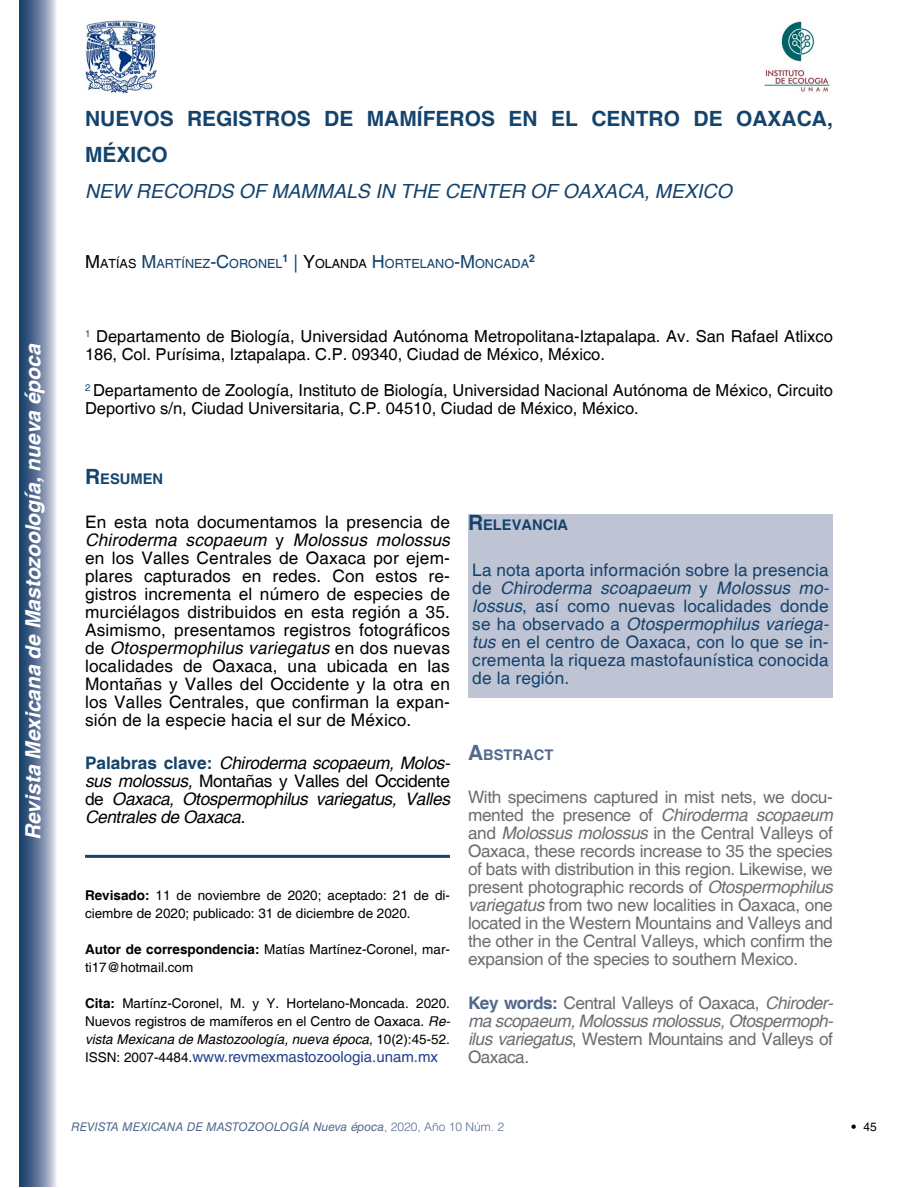
<style>
.page{position:relative;width:918px;height:1188px;background:#fff}
.page>*{position:absolute;margin:0;border:0;box-sizing:border-box;transform-origin:0 0}
.t1{font:700 21px/36px "Helvetica";color:#14436c}
.t2{font:italic 700 21px "Helvetica";color:#fff}
.t3{font:italic 19.5px "Helvetica";color:#14436c}
.t4{font:17.25px/18px "Helvetica";letter-spacing:.01em;color:#000;text-align:justify}
.t5{font:17.25px/18px "Helvetica";letter-spacing:-.02em;color:#6d6e71;text-align:justify}
.t6{font:17.25px/18px "Helvetica";letter-spacing:.01em;color:#14436c;text-align:justify}
.t7{font:italic 17.25px/18px "Helvetica";letter-spacing:-.02em;color:#000;text-align:justify}
.t8{font:italic 17.25px/18px "Helvetica";letter-spacing:-.03em;color:#6d6e71;text-align:justify}
.t9{font:16.5px/18px "Helvetica";color:#000}
.t10{font:15px "Helvetica LT Std";color:#25408f}
.t11{font:700 14.7px "Helvetica";color:#14436c}
.t12{font:700 14.7px "Helvetica";color:#52698d}
.t13{font:13.5px/18px "Helvetica";color:#000}
.t14{font:12.6px "Helvetica";color:#14436c}
.t15{font:italic 12px "Helvetica LT Std";color:#52698d}
.t16{font:12px "Helvetica LT Std";color:#000}
.t17{font:700 10.5px "Helvetica";color:#14436c}
.s1{font-size:18px;color:#000}
.s2{color:#000}
.s3{font-size:18px}
.s4{font-size:21px}
.s5{font-style:italic}
.s6{font-weight:700;font-style:normal;color:#14436c}
.s7{font-style:normal}
.s8{font-weight:700}
.s9{font-family:"Helvetica";font-size:13.5px;color:#000}
.s10{font-weight:700;font-style:normal;color:#52698d}
.s11{font-weight:300;font-style:normal}
.s12{font-weight:300}
</style>
<div class="page">
<svg style="left:20px;top:0;width:36px;height:1186px;background:#6b809e"></svg>
<img style="left:764px;top:21px;width:66px;height:71px">
<div style="left:468px;top:514px;width:365px;height:184px;background:#bec4d4"></div>
<img style="left:85px;top:20px;width:72px;height:73px">
<hr style="left:85px;top:855px;width:365px;height:3px;background:#14436c">
<p class="t2" style="left:20px;top:840px;width:498px;rotate:-90deg">Revista Mexicana de Mastozoología, nueva época</p>
<p class="t1" style="left:85px;top:102px;width:749px">NUEVOS REGISTROS DE MAMÍFEROS EN EL CENTRO DE OAXACA,<br>MÉXICO</p>
<p class="t3" style="left:85px;top:180px;width:648px">NEW RECORDS OF MAMMALS IN THE CENTER OF OAXACA, MEXICO</p>
<p class="t14" style="left:85px;top:256px;width:446px"><span class="s1">M</span><span class="s2">ATÍAS</span> <span class="s3">M</span>ARTÍNEZ<span class="s3">-C</span>ORONEL<sup>1</sup> <span class="s3">|</span> <span class="s1">Y</span><span class="s2">OLANDA</span> <span class="s3">H</span>ORTELANO<span class="s3">-M</span>ONCADA</p>
<p class="t17" style="left:529px;top:252px;width:7px">2</p>
<p class="t9" style="left:85px;top:328px;width:749px"><sup>1</sup> Departamento de Biología, Universidad Autónoma Metropolitana-Iztapalapa. Av. San Rafael Atlixco<br>186, Col. Purísima, Iztapalapa. C.P. 09340, Ciudad de México, México.</p>
<p class="t9" style="left:85px;top:382px;width:749px"><sup>2</sup> Departamento de Zoología, Instituto de Biología, Universidad Nacional Autónoma de México, Circuito<br>Deportivo s/n, Ciudad Universitaria, C.P. 04510, Ciudad de México, México.</p>
<p class="t11" style="left:85px;top:470px;width:80px"><span class="s4">R</span>ESUMEN</p>
<p class="t4" style="left:85px;top:514px;width:366px">En esta nota documentamos la presencia de <span class="s5">Chiroderma scopaeum</span> y <span class="s5">Molossus molossus </span>en los Valles Centrales de Oaxaca por ejem&shy;plares capturados en redes. Con estos re&shy;gistros incrementa el número de especies de murciélagos distribuidos en esta región a 35.<br>Asimismo, presentamos registros fotográficos de <span class="s5">Otospermophilus variegatus</span> en dos nuevas localidades de Oaxaca, una ubicada en las Montañas y Valles del Occidente y la otra en los Valles Centrales, que confirman la expan&shy;sión de la especie hacia el sur de México.</p>
<p class="t7" style="left:85px;top:755px;width:367px"><span class="s6">Palabras clave:</span> Chiroderma scopaeum, Molos&shy;sus molossus, <span class="s7">Montañas y Valles del Occidente de</span> Oaxaca, Otospermophilus variegatus, Valles Centrales de Oaxaca.</p>
<p class="t13" style="left:85px;top:887px;width:366px"><span class="s8">Revisado:</span> 11 de noviembre de 2020; aceptado: 21 de di&shy;ciembre de 2020; publicado: 31 de diciembre de 2020.</p>
<p class="t13" style="left:85px;top:941px;width:366px"><span class="s8">Autor de correspondencia:</span> Matías Martínez-Coronel, mar&shy;ti17@hotmail.com</p>
<p class="t13" style="left:85px;top:995px;width:367px;text-align:justify"><span class="s8">Cita:</span> Martínz-Coronel, M. y Y. Hortelano-Moncada. 2020.<br>Nuevos registros de mamíferos en el Centro de Oaxaca. <span class="s5">Re&shy;vista Mexicana de Mastozoología, nueva época</span>, 10(2):45-52.</p>
<p class="t10" style="left:85px;top:1048px;width:355px"><span class="s9">ISSN: 2007-4484.</span>www.revmexmastozoologia.unam.mx</p>
<p class="t11" style="left:468px;top:516px;width:102px"><span class="s4">R</span>ELEVANCIA</p>
<p class="t6" style="left:472px;top:562px;width:358px">La nota aporta información sobre la presencia de <span class="s5">Chiroderma scoapaeum</span> y <span class="s5">Molossus mo&shy;lossus</span>, así como nuevas localidades donde se ha observado a <span class="s5">Otospermophilus variega&shy;tus</span> en el centro de Oaxaca, con lo que se in&shy;crementa la riqueza mastofaunística conocida de la región.</p>
<p class="t12" style="left:468px;top:746px;width:87px"><span class="s4">A</span>BSTRACT</p>
<p class="t5" style="left:468px;top:789px;width:366px">With specimens captured in mist nets, we docu&shy;mented the presence of <span class="s5">Chiroderma scopaeum </span>and <span class="s5">Molossus molossus</span> in the Central Valleys of Oaxaca, these records increase to 35 the species of bats with distribution in this region. Likewise, we present photographic records of <span class="s5">Otospermophilus variegatus</span> from two new localities in Oaxaca, one located in the Western Mountains and Valleys and the other in the Central Valleys, which confirm the expansion of the species to southern Mexico.</p>
<p class="t8" style="left:468px;top:994px;width:367px"><span class="s10">Key words:</span> <span class="s7">Central Valleys of Oaxaca,</span> Chiroder&shy;ma scopaeum, Molossus molossus, Otospermoph&shy;ilus variegatus<span class="s7">, Western Mountains and Valleys of Oaxaca.</span></p>
<p class="t15" style="left:71px;top:1120px;width:435px">REVISTA MEXICANA DE MASTOZOOLOGÍA NUEVA ÉPOCA<span class="s11">, 2020, Año 10 Núm. 2</span></p>
<p class="t16" style="left:851px;top:1120px;width:28px"><span class="s12">•</span> 45</p>
</div>
